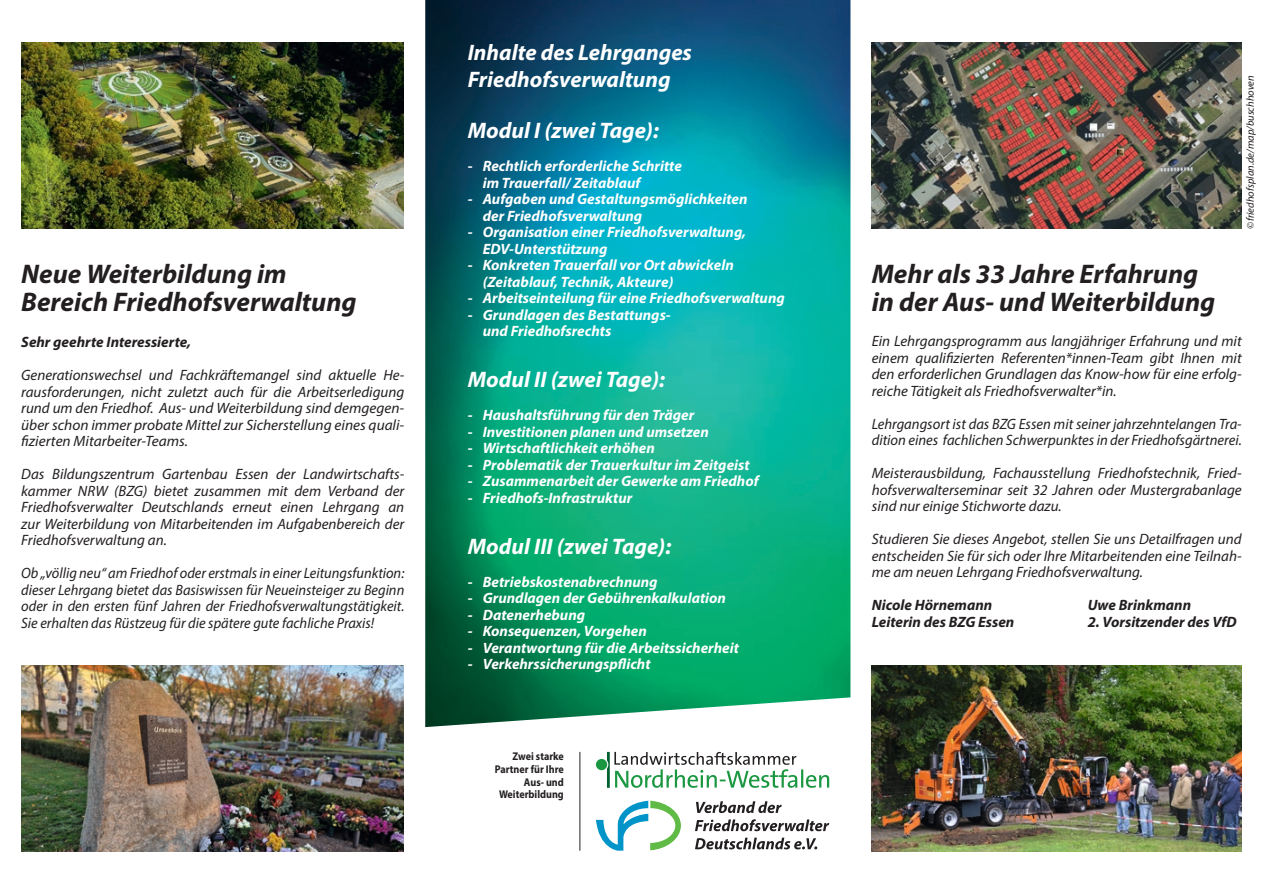
<style>
.page{position:relative;width:1263px;height:893px;background:#fff}
.page>*{position:absolute;margin:0;border:0;box-sizing:border-box;transform-origin:0 0}
.t1{font:italic 700 27px/28.5px "Myriad Pro";color:#231f20}
.t2{font:italic 700 22.5px/27px "Myriad Pro";color:#fff}
.t3{font:italic 15px/16.5px "Myriad Pro";color:#231f20;text-align:justify}
.t4{font:italic 700 15px/16.5px "Myriad Pro";color:#fff}
.t5{font:italic 15px/16.5px "Myriad Pro";color:#231f20;text-align:justify;scale:.96 1}
.t6{font:italic 700 15px "Myriad Pro";color:#231f20}
.t7{font:700 11.25px/12.6px "Myriad Pro";color:#231f20;text-align:right;scale:.9 1}
.t8{font:italic 10.5px "Myriad Pro";color:#231f20}
.s1{font-family:"Minion Pro";font-style:normal}
</style>
<div class="page">
<img style="left:425px;top:0;width:425px;height:727px">
<svg style="left:596px;top:801px;width:85px;height:50px"></svg>
<svg style="left:695px;top:838px;width:122px;height:11px"></svg>
<svg style="left:695px;top:819px;width:134px;height:12px"></svg>
<svg style="left:696px;top:801px;width:86px;height:12px"></svg>
<div style="left:596px;top:759px;width:11px;height:11px;background:#1b9741;border-radius:50%"></div>
<svg style="left:607px;top:752px;width:222px;height:36px"></svg>
<hr style="left:579px;top:752px;width:1px;height:99px;background:#231f20">
<img style="left:872px;top:665px;width:370px;height:187px">
<img style="left:21px;top:665px;width:383px;height:187px">
<img style="left:872px;top:43px;width:370px;height:186px">
<img style="left:21px;top:43px;width:383px;height:186px">
<h2 class="t2" style="left:468px;top:38px;width:226px">Inhalte des Lehrganges<br>Friedhofsverwaltung</h2>
<h2 class="t2" style="left:468px;top:117px;width:193px">Modul I (zwei Tage):</h2>
<p class="t4" style="left:483px;top:158px;width:201px;text-indent:-15px">- Rechtlich erforderliche Schritte im Trauerfall/ Zeitablauf</p>
<p class="t4" style="left:483px;top:191px;width:266px;text-indent:-15px">- Aufgaben und Gestaltungsmöglichkeiten der Friedhofsverwaltung</p>
<p class="t4" style="left:483px;top:224px;width:265px;text-indent:-15px">- Organisation einer Friedhofsverwaltung,<br>EDV-Unterstützung</p>
<p class="t4" style="left:483px;top:257px;width:253px;text-indent:-15px">- Konkreten Trauerfall vor Ort abwickeln (Zeitablauf, Technik, Akteure)</p>
<p class="t4" style="left:468px;top:290px;width:319px">- Arbeitseinteilung für eine Friedhofsverwaltung</p>
<p class="t4" style="left:483px;top:306px;width:189px;text-indent:-15px">- Grundlagen des Bestattungs&shy;und Friedhofsrechts</p>
<h2 class="t2" style="left:468px;top:365px;width:199px">Modul II (zwei Tage):</h2>
<p class="t4" style="left:468px;top:407px;width:228px">- Haushaltsführung für den Träger</p>
<p class="t4" style="left:468px;top:423px;width:243px">- Investitionen planen und umsetzen</p>
<p class="t4" style="left:468px;top:440px;width:189px">- Wirtschaftlichkeit erhöhen</p>
<p class="t4" style="left:468px;top:456px;width:283px">- Problematik der Trauerkultur im Zeitgeist</p>
<p class="t4" style="left:468px;top:473px;width:292px">- Zusammenarbeit der Gewerke am Friedhof</p>
<p class="t4" style="left:468px;top:489px;width:166px">- Friedhofs-Infrastruktur</p>
<h2 class="t2" style="left:468px;top:532px;width:205px">Modul III (zwei Tage):</h2>
<p class="t4" style="left:468px;top:573px;width:191px">- Betriebskostenabrechnung</p>
<p class="t4" style="left:468px;top:590px;width:260px">- Grundlagen der Gebührenkalkulation</p>
<p class="t4" style="left:468px;top:606px;width:119px">- Datenerhebung</p>
<p class="t4" style="left:468px;top:623px;width:180px">- Konsequenzen, Vorgehen</p>
<p class="t4" style="left:468px;top:639px;width:273px">- Verantwortung für die Arbeitssicherheit</p>
<p class="t4" style="left:468px;top:656px;width:184px">- Verkehrssicherungspflicht</p>
<p class="t8" style="left:1244px;top:229px;width:155px;rotate:-90deg"><span class="s1">©</span>friedhofsplan.de/map/buschhoven</p>
<h1 class="t1" style="left:21px;top:259px;width:337px">Neue Weiterbildung im<br>Bereich Friedhofsverwaltung</h1>
<h1 class="t1" style="left:872px;top:259px;width:345px">Mehr als 33 Jahre Erfahrung in der Aus- und Weiterbildung</h1>
<p class="t3" style="left:872px;top:333px;width:371px">Ein Lehrgangsprogramm aus langjähriger Erfahrung und mit einem qualifizierten Referenten*innen-Team gibt Ihnen mit den erforderlichen Grundlagen das Know-how für eine erfolg&shy;reiche Tätigkeit als Friedhofsverwalter*in.</p>
<p class="t3" style="left:872px;top:415px;width:371px">Lehrgangsort ist das BZG Essen mit seiner jahrzehntelangen Tra&shy;dition eines fachlichen Schwerpunktes in der Friedhofsgärtnerei.</p>
<p class="t3" style="left:872px;top:465px;width:371px">Meisterausbildung, Fachausstellung Friedhofstechnik, Fried&shy;hofsverwalterseminar seit 32 Jahren oder Mustergrabanlage sind nur einige Stichworte dazu.</p>
<p class="t3" style="left:872px;top:531px;width:371px">Studieren Sie dieses Angebot, stellen Sie uns Detailfragen und entscheiden Sie für sich oder Ihre Mitarbeitenden eine Teilnah&shy;me am neuen Lehrgang Friedhofsverwaltung.</p>
<p class="t6" style="left:872px;top:595px;width:122px">Nicole Hörnemann</p>
<p class="t6" style="left:1088px;top:595px;width:105px">Uwe Brinkmann</p>
<p class="t6" style="left:872px;top:612px;width:144px">Leiterin des BZG Essen</p>
<p class="t6" style="left:1088px;top:612px;width:150px">2. Vorsitzender des VfD</p>
<p class="t6" style="left:21px;top:332px;width:171px">Sehr geehrte Interessierte,</p>
<p class="t3" style="left:21px;top:366px;width:385px">Generationswechsel und Fachkräftemangel sind aktuelle He&shy;rausforderungen, nicht zuletzt auch für die Arbeitserledigung rund um den Friedhof. Aus- und Weiterbildung sind demgegen&shy;über schon immer probate Mittel zur Sicherstellung eines quali&shy;fizierten Mitarbeiter-Teams.</p>
<p class="t3" style="left:21px;top:465px;width:385px">Das Bildungszentrum Gartenbau Essen der Landwirtschafts&shy;kammer NRW (BZG) bietet zusammen mit dem Verband der Friedhofsverwalter Deutschlands erneut einen Lehrgang an zur Weiterbildung von Mitarbeitenden im Aufgabenbereich der Friedhofsverwaltung an.</p>
<p class="t5" style="left:21px;top:564px;width:401px">Ob „völlig neu“ am Friedhof oder erstmals in einer Leitungsfunktion: dieser Lehrgang bietet das Basiswissen für Neueinsteiger zu Beginn oder in den ersten fünf Jahren der Friedhofsverwaltungstätigkeit.<br>Sie erhalten das Rüstzeug für die spätere gute fachliche Praxis!</p>
<p class="t7" style="left:495px;top:750px;width:78px">Zwei starke<br>Partner für Ihre<br>Aus- und<br>Weiterbildung</p>
</div>
